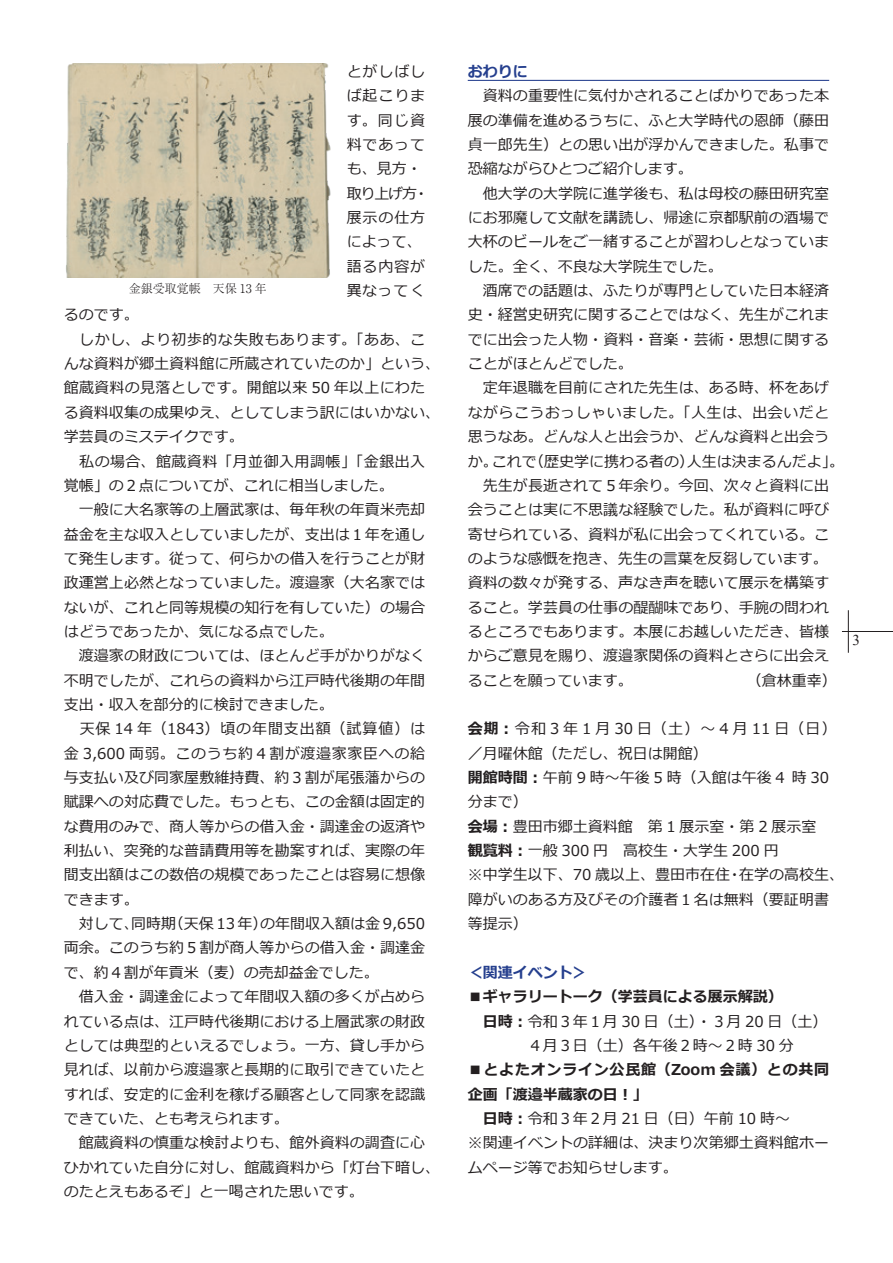
<style>
.page{position:relative;width:893px;height:1263px;background:#fff}
.page>*{position:absolute;margin:0;border:0;box-sizing:border-box;transform-origin:0 0}
.t1{font:15px/24.3px "Meiryo";letter-spacing:.005em;color:#231f20;text-align:justify}
.t2{font:700 15px/24.3px "Meiryo";letter-spacing:.05em;color:#231f20}
.t3{font:700 15px "Meiryo";color:#231f20}
.t4{font:700 15px "Meiryo";color:#253f8e}
.t5{font:15px/24.3px "Meiryo";letter-spacing:.06em;color:#231f20}
.t6{font:15px "Times New Roman";color:#231f20}
.t7{font:300 12px "Ryumin Pro";color:#231f20}
.s1{font-weight:700}
</style>
<div class="page">
<hr style="left:842px;top:631px;width:51px;height:1px;background:#231f20">
<hr style="left:848px;top:610px;width:1px;height:43px;background:#231f20">
<hr style="left:468px;top:80px;width:361px;height:1px;background:#253f8e">
<img style="left:66px;top:64px;width:265px;height:214px">
<p class="t7" style="left:129px;top:279px;width:140px">金銀受取覚帳　天保 13 年</p>
<p class="t1" style="left:347px;top:60px;width:80px">とがしばしば起こります。同じ資料であっても、見方・</p>
<p class="t1" style="left:347px;top:182px;width:84px;text-align:left">取り上げ方・展示の仕方によって、</p>
<p class="t5" style="left:347px;top:255px;width:80px">語る内容が異なってく</p>
<p class="t1" style="left:64px;top:304px;width:76px">るのです。</p>
<p class="t1" style="left:64px;top:328px;width:378px;text-align:left">　しかし、より初歩的な失敗もあります。「ああ、こんな資料が郷土資料館に所蔵されていたのか」という、館蔵資料の見落としです。開館以来 50 年以上にわたる資料収集の成果ゆえ、としてしまう訳にはいかない、学芸員のミステイクです。</p>
<p class="t1" style="left:64px;top:450px;width:363px">　私の場合、館蔵資料「月並御入用調帳」「金銀出入覚帳」の２点についてが、これに相当しました。</p>
<p class="t1" style="left:64px;top:498px;width:363px">　一般に大名家等の上層武家は、毎年秋の年貢米売却益金を主な収入としていましたが、支出は１年を通して発生します。従って、何らかの借入を行うことが財政運営上必然となっていました。渡邉家（大名家ではないが、これと同等規模の知行を有していた）の場合はどうであったか、気になる点でした。</p>
<p class="t1" style="left:64px;top:644px;width:363px">　渡邉家の財政については、ほとんど手がかりがなく不明でしたが、これらの資料から江戸時代後期の年間支出・収入を部分的に検討できました。</p>
<p class="t1" style="left:64px;top:717px;width:363px">　天保 14 年（1843）頃の年間支出額（試算値）は金 3,600 両弱。このうち約４割が渡邉家家臣への給与支払い及び同家屋敷維持費、約３割が尾張藩からの賦課への対応費でした。もっとも、この金額は固定的な費用のみで、商人等からの借入金・調達金の返済や利払い、突発的な普請費用等を勘案すれば、実際の年間支出額はこの数倍の規模であったことは容易に想像できます。</p>
<p class="t1" style="left:64px;top:912px;width:363px">　対して、同時期（天保 13 年）の年間収入額は金 9,650両余。このうち約５割が商人等からの借入金・調達金で、約４割が年貢米（麦）の売却益金でした。</p>
<p class="t1" style="left:64px;top:985px;width:363px">　借入金・調達金によって年間収入額の多くが占められている点は、江戸時代後期における上層武家の財政としては典型的といえるでしょう。一方、貸し手から見れば、以前から渡邉家と長期的に取引できていたとすれば、安定的に金利を稼げる顧客として同家を認識できていた、とも考えられます。</p>
<p class="t1" style="left:64px;top:1131px;width:378px;text-align:left">　館蔵資料の慎重な検討よりも、館外資料の調査に心ひかれていた自分に対し、館蔵資料から「灯台下暗し、のたとえもあるぞ」と一喝された思いです。</p>
<p class="t4" style="left:468px;top:61px;width:61px">おわりに</p>
<p class="t1" style="left:468px;top:84px;width:363px">　資料の重要性に気付かされることばかりであった本展の準備を進めるうちに、ふと大学時代の恩師（藤田貞一郎先生）との思い出が浮かんできました。私事で恐縮ながらひとつご紹介します。</p>
<p class="t1" style="left:468px;top:182px;width:363px">　他大学の大学院に進学後も、私は母校の藤田研究室にお邪魔して文献を講読し、帰途に京都駅前の酒場で大杯のビールをご一緒することが習わしとなっていました。全く、不良な大学院生でした。</p>
<p class="t1" style="left:468px;top:279px;width:363px">　酒席での話題は、ふたりが専門としていた日本経済史・経営史研究に関することではなく、先生がこれまでに出会った人物・資料・音楽・芸術・思想に関することがほとんどでした。</p>
<p class="t1" style="left:468px;top:377px;width:378px;text-align:left">　定年退職を目前にされた先生は、ある時、杯をあげながらこうおっしゃいました。「人生は、出会いだと思うなあ。どんな人と出会うか、どんな資料と出会うか。これで（歴史学に携わる者の）人生は決まるんだよ」。</p>
<p class="t1" style="left:468px;top:474px;width:363px">　先生が長逝されて５年余り。今回、次々と資料に出会うことは実に不思議な経験でした。私が資料に呼び寄せられている、資料が私に出会ってくれている。このような感慨を抱き、先生の言葉を反芻しています。</p>
<p class="t1" style="left:468px;top:571px;width:363px">資料の数々が発する、声なき声を聴いて展示を構築すること。学芸員の仕事の醍醐味であり、手腕の問われるところでもあります。本展にお越しいただき、皆様からご意見を賜り、渡邉家関係の資料とさらに出会えることを願っています。</p>
<p class="t1" style="left:747px;top:669px;width:91px">（倉林重幸）</p>
<p class="t1" style="left:468px;top:717px;width:370px"><span class="s1">会期：</span>令和３年 1 月 30 日（土）～ 4 月 11 日（日）／月曜休館（ただし、祝日は開館）</p>
<p class="t1" style="left:468px;top:766px;width:363px"><span class="s1">開館時間：</span>午前 9 時～午後 5 時（入館は午後 4 時 30分まで）</p>
<p class="t1" style="left:468px;top:815px;width:350px"><span class="s1">会場：</span>豊田市郷土資料館　第 1 展示室・第 2 展示室</p>
<p class="t1" style="left:468px;top:839px;width:312px"><span class="s1">観覧料：</span>一般 300 円　高校生・大学生 200 円</p>
<p class="t1" style="left:468px;top:864px;width:378px;text-align:left">※中学生以下、70 歳以上、豊田市在住・在学の高校生、障がいのある方及びその介護者１名は無料（要証明書等提示）</p>
<p class="t4" style="left:468px;top:962px;width:121px">＜関連イベント＞</p>
<p class="t3" style="left:468px;top:986px;width:316px">■ギャラリートーク（学芸員による展示解説）</p>
<p class="t1" style="left:483px;top:1010px;width:346px"><span class="s1">日時：</span>令和３年１月 30 日（土）・３月 20 日（土）</p>
<p class="t1" style="left:468px;top:1034px;width:328px">　　　　４月３日（土）各午後２時～２時 30 分</p>
<p class="t2" style="left:468px;top:1058px;width:363px">■とよたオンライン公民館（Zoom 会議）との共同企画「渡邉半蔵家の日！」</p>
<p class="t1" style="left:483px;top:1107px;width:309px"><span class="s1">日時：</span>令和３年２月 21 日（日）午前 10 時～</p>
<p class="t1" style="left:468px;top:1131px;width:363px">※関連イベントの詳細は、決まり次第郷土資料館ホームページ等でお知らせします。</p>
<p class="t6" style="left:853px;top:629px;width:9px">3</p>
</div>
